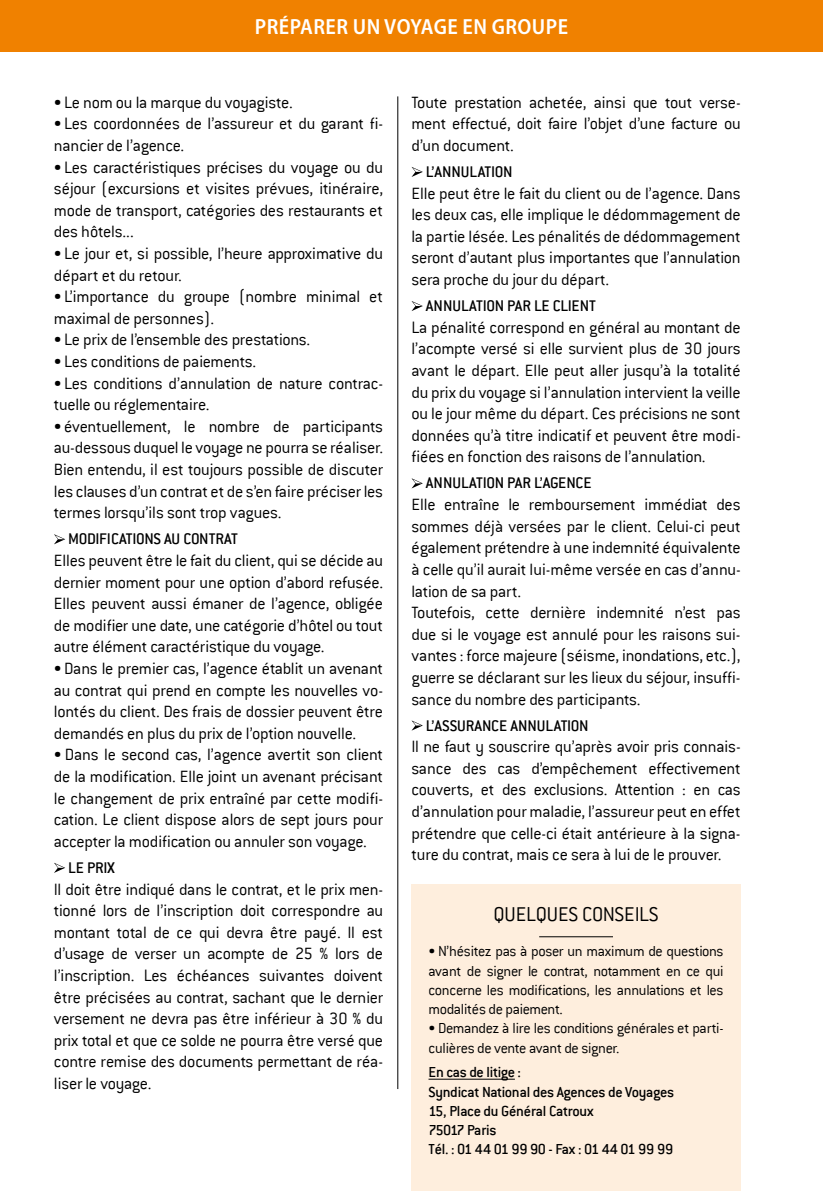
<style>
.page{position:relative;width:823px;height:1191px;background:#fff}
.page>*{position:absolute;margin:0;border:0;box-sizing:border-box;transform-origin:0 0}
.t1{font:600 semi-condensed 22px "Myriad Pro";letter-spacing:.02em;color:#fff}
.t2{font:300 22px "Conduit ITC";letter-spacing:-.01em;color:#000}
.t3{font:300 18px/21.6px "Conduit ITC";letter-spacing:-.015em;color:#000;text-align:justify}
.t4{font:500 17px "Conduit ITC";letter-spacing:-.01em;color:#000}
.t5{font:300 16px/19.2px "Conduit ITC";letter-spacing:-.025em;color:#000;text-align:justify}
.t6{font:500 16px/19.2px "Conduit ITC";letter-spacing:-.025em;color:#000}
</style>
<div class="page">
<div style="left:0;top:0;width:822px;height:51px;background:#f08100"></div>
<svg style="left:54px;top:534px;width:11px;height:10px"></svg>
<svg style="left:54px;top:862px;width:11px;height:11px"></svg>
<svg style="left:411px;top:167px;width:11px;height:10px"></svg>
<svg style="left:411px;top:301px;width:11px;height:10px"></svg>
<svg style="left:411px;top:478px;width:11px;height:10px"></svg>
<svg style="left:411px;top:720px;width:11px;height:10px"></svg>
<div style="left:411px;top:884px;width:329px;height:307px;background:#feeedd"></div>
<hr style="left:428px;top:1078px;width:86px;height:1px;background:#000">
<hr style="left:539px;top:936px;width:73px;height:1px;background:#000">
<hr style="left:397px;top:96px;width:1px;height:993px;background:#000">
<p class="t1" style="left:255px;top:14px;width:314px">PRÉPARER UN VOYAGE EN GROUPE</p>
<p class="t3" style="left:54px;top:91px;width:240px">• Le nom ou la marque du voyagiste.</p>
<p class="t3" style="left:54px;top:113px;width:330px">• Les coordonnées de l’assureur et du garant fi&shy;nancier de l’agence.</p>
<p class="t3" style="left:54px;top:156px;width:330px">• Les caractéristiques précises du voyage ou du séjour (excursions et visites prévues, itinéraire, mode de transport, catégories des restaurants et des hôtels...</p>
<p class="t3" style="left:54px;top:243px;width:330px">• Le jour et, si possible, l’heure approximative du départ et du retour.</p>
<p class="t3" style="left:54px;top:286px;width:330px">• L’importance du groupe (nombre minimal et maximal de personnes).</p>
<p class="t3" style="left:54px;top:329px;width:258px">• Le prix de l’ensemble des prestations.</p>
<p class="t3" style="left:54px;top:351px;width:204px">• Les conditions de paiements.</p>
<p class="t3" style="left:54px;top:372px;width:330px">• Les conditions d’annulation de nature contrac&shy;tuelle ou réglementaire.</p>
<p class="t3" style="left:54px;top:415px;width:330px">• éventuellement, le nombre de participants au-dessous duquel le voyage ne pourra se réaliser.<br>Bien entendu, il est toujours possible de discuter les clauses d’un contrat et de s’en faire préciser les termes lorsqu’ils sont trop vagues.</p>
<p class="t4" style="left:65px;top:529px;width:174px">MODIFICATIONS AU CONTRAT</p>
<p class="t3" style="left:54px;top:549px;width:330px">Elles peuvent être le fait du client, qui se décide au dernier moment pour une option d’abord refusée.<br>Elles peuvent aussi émaner de l’agence, obligée de modifier une date, une catégorie d’hôtel ou tout autre élément caractéristique du voyage.</p>
<p class="t3" style="left:54px;top:657px;width:330px">•Dans le premier cas, l’agence établit un avenant au contrat qui prend en compte les nouvelles vo&shy;lontés du client. Des frais de dossier peuvent être demandés en plus du prix de l’option nouvelle.</p>
<p class="t3" style="left:54px;top:744px;width:330px">• Dans le second cas, l’agence avertit son client de la modification. Elle joint un avenant précisant le changement de prix entraîné par cette modifi&shy;cation. Le client dispose alors de sept jours pour accepter la modification ou annuler son voyage.</p>
<p class="t4" style="left:65px;top:858px;width:51px">LE PRIX</p>
<p class="t3" style="left:54px;top:878px;width:330px">Il doit être indiqué dans le contrat, et le prix men&shy;tionné lors de l’inscription doit correspondre au montant total de ce qui devra être payé. Il est d’usage de verser un acompte de 25 % lors de l’inscription. Les échéances suivantes doivent être précisées au contrat, sachant que le dernier versement ne devra pas être inférieur à 30 % du prix total et que ce solde ne pourra être versé que contre remise des documents permettant de réa&shy;liser le voyage.</p>
<p class="t3" style="left:411px;top:91px;width:330px">Toute prestation achetée, ainsi que tout verse&shy;ment effectué, doit faire l’objet d’une facture ou d’un document.</p>
<p class="t4" style="left:422px;top:162px;width:91px">L’ANNULATION</p>
<p class="t3" style="left:411px;top:182px;width:330px">Elle peut être le fait du client ou de l’agence. Dans les deux cas, elle implique le dédommagement de la partie lésée. Les pénalités de dédommagement seront d’autant plus importantes que l’annulation sera proche du jour du départ.</p>
<p class="t4" style="left:422px;top:296px;width:174px">ANNULATION PAR LE CLIENT</p>
<p class="t3" style="left:411px;top:316px;width:330px">La pénalité correspond en général au montant de l’acompte versé si elle survient plus de 30 jours avant le départ. Elle peut aller jusqu’à la totalité du prix du voyage si l’annulation intervient la veille ou le jour même du départ. Ces précisions ne sont données qu’à titre indicatif et peuvent être modi&shy;fiées en fonction des raisons de l’annulation.</p>
<p class="t4" style="left:422px;top:473px;width:170px">ANNULATION PAR L’AGENCE</p>
<p class="t3" style="left:411px;top:494px;width:330px;text-align:left">Elle entraîne le remboursement immédiat des sommes déjà versées par le client. Celui-ci peut également prétendre à une indemnité équivalente à celle qu’il aurait lui-même versée en cas d’annu&shy;lation de sa part.<br>Toutefois, cette dernière indemnité n’est pas due si le voyage est annulé pour les raisons sui&shy;vantes : force majeure (séisme, inondations, etc.), guerre se déclarant sur les lieux du séjour, insuffi&shy;sance du nombre des participants.</p>
<p class="t4" style="left:422px;top:716px;width:167px">L’ASSURANCE ANNULATION</p>
<p class="t3" style="left:411px;top:736px;width:330px">Il ne faut y souscrire qu’après avoir pris connais&shy;sance des cas d’empêchement effectivement couverts, et des exclusions. Attention : en cas d’annulation pour maladie, l’assureur peut en effet prétendre que celle-ci était antérieure à la signa&shy;ture du contrat, mais ce sera à lui de le prouver.</p>
<p class="t2" style="left:493px;top:902px;width:166px">Quelqu es conseils</p>
<p class="t5" style="left:428px;top:942px;width:296px">• N’hésitez pas à poser un maximum de questions avant de signer le contrat, notamment en ce qui concerne les modifications, les annulations et les modalités de paiement.</p>
<p class="t5" style="left:428px;top:1018px;width:296px">• Demandez à lire les conditions générales et parti&shy;culières de vente avant de signer.</p>
<p class="t6" style="left:428px;top:1062px;width:247px">EN CAS DE LITIGE :<br>SYNDICAT NATIONAL DES AGENCES DE VOYAGES<br>15, PLACE DU GÉNÉRAL CATROUX<br>75017 PARIS<br>TÉL. : 01 44 01 99 90 - FAX : 01 44 01 99 99</p>
</div>
